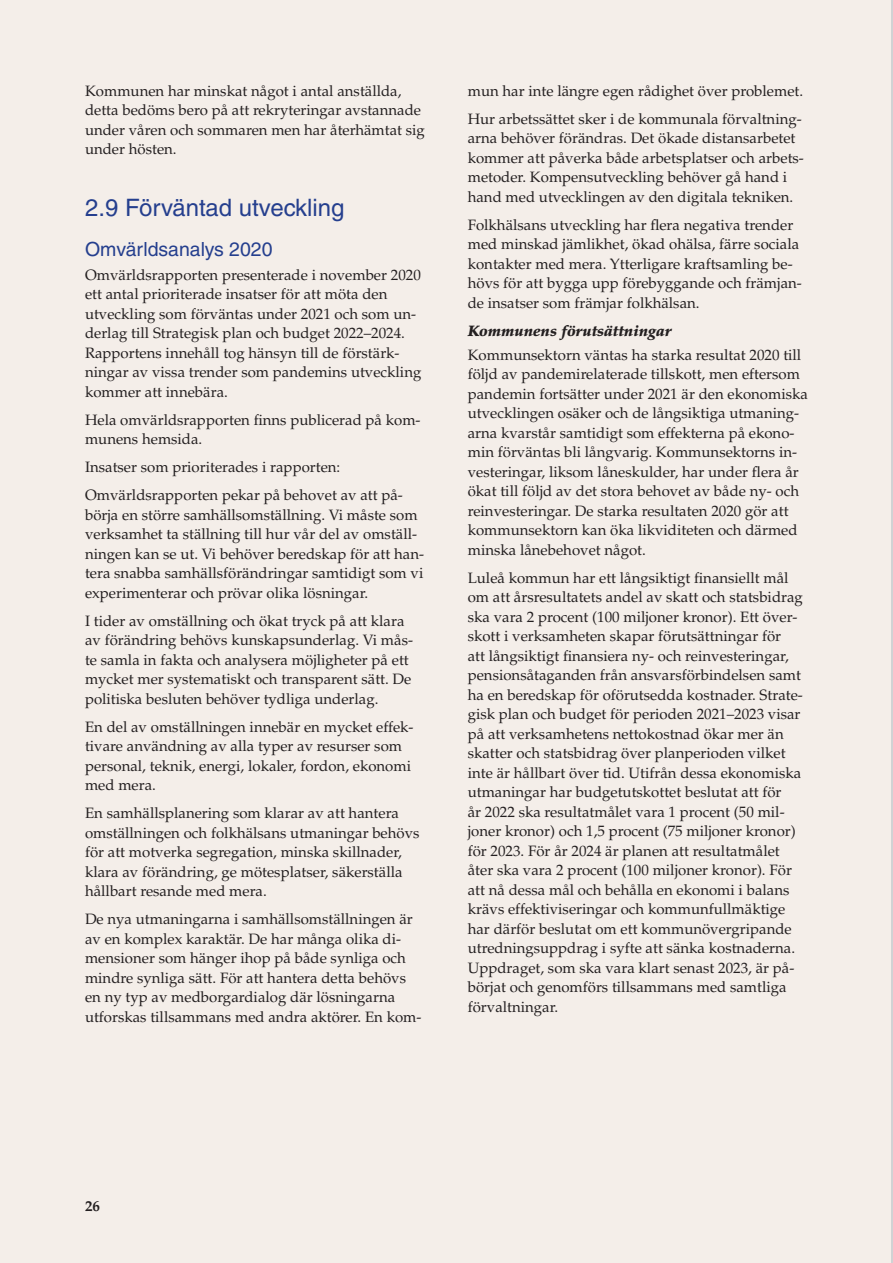
<style>
.page{position:relative;width:893px;height:1263px;background:#f4eee9}
.page>*{position:absolute;margin:0;border:0;box-sizing:border-box;transform-origin:0 0}
.subtitulo{font:24px "Helvetica LT Std";color:#253f8e}
.subtitulo_2{font:19.5px "Helvetica LT Std";color:#253f8e}
.bröd{font:15px/19.5px "Palatino LT Std";color:#231f20}
.rub_3{font:italic 900 15px "Palatino LT Std";color:#231f20}
.t1{font:700 15px "Palatino LT Std";color:#231f20}
</style>
<div class="page">
<hr style="left:892px;top:0;width:1px;height:1263px;background:#d1d2d4">
<hr style="left:892px;top:0;width:1px;height:152px;background:#3786bc">
<p class="bröd" style="left:85px;top:81px;width:341px">Kommunen har minskat något i antal anställda, detta bedöms bero på att rekryteringar avstannade under våren och sommaren men har återhämtat sig under hösten.</p>
<p class="subtitulo" style="left:85px;top:193px;width:261px">2.9 Förväntad utveckling</p>
<p class="subtitulo_2" style="left:85px;top:238px;width:189px">Omvärldsanalys 2020</p>
<p class="bröd" style="left:85px;top:265px;width:338px">Omvärldsrapporten presenterade i november 2020 ett antal prioriterade insatser för att möta den utveckling som förväntas under 2021 och som un&shy;derlag till Strategisk plan och budget 2022–2024.<br>Rapportens innehåll tog hänsyn till de förstärk&shy;ningar av vissa trender som pandemins utveckling kommer att innebära.</p>
<p class="bröd" style="left:85px;top:410px;width:337px">Hela omvärldsrapporten finns publicerad på kom&shy;munens hemsida.</p>
<p class="bröd" style="left:85px;top:458px;width:257px">Insatser som prioriterades i rapporten:</p>
<p class="bröd" style="left:85px;top:486px;width:341px">Omvärldsrapporten pekar på behovet av att på&shy;börja en större samhällsomställning. Vi måste som verksamhet ta ställning till hur vår del av omställ&shy;ningen kan se ut. Vi behöver beredskap för att han&shy;tera snabba samhällsförändringar samtidigt som vi experimenterar och prövar olika lösningar.</p>
<p class="bröd" style="left:85px;top:611px;width:329px">I tider av omställning och ökat tryck på att klara av förändring behövs kunskapsunderlag. Vi mås&shy;te samla in fakta och analysera möjligheter på ett mycket mer systematiskt och transparent sätt. De politiska besluten behöver tydliga underlag.</p>
<p class="bröd" style="left:85px;top:717px;width:330px">En del av omställningen innebär en mycket effek&shy;tivare användning av alla typer av resurser som personal, teknik, energi, lokaler, fordon, ekonomi med mera.</p>
<p class="bröd" style="left:85px;top:804px;width:336px">En samhällsplanering som klarar av att hantera omställningen och folkhälsans utmaningar behövs för att motverka segregation, minska skillnader, klara av förändring, ge mötesplatser, säkerställa hållbart resande med mera.</p>
<p class="bröd" style="left:85px;top:910px;width:338px">De nya utmaningarna i samhällsomställningen är av en komplex karaktär. De har många olika di&shy;mensioner som hänger ihop på både synliga och mindre synliga sätt. För att hantera detta behövs en ny typ av medborgardialog där lösningarna utforskas tillsammans med andra aktörer. En kom-</p>
<p class="bröd" style="left:468px;top:81px;width:337px">mun har inte längre egen rådighet över problemet.</p>
<p class="bröd" style="left:468px;top:109px;width:338px">Hur arbetssättet sker i de kommunala förvaltning&shy;arna behöver förändras. Det ökade distansarbetet kommer att påverka både arbetsplatser och arbets&shy;metoder. Kompensutveckling behöver gå hand i hand med utvecklingen av den digitala tekniken.</p>
<p class="bröd" style="left:468px;top:215px;width:336px">Folkhälsans utveckling har flera negativa trender med minskad jämlikhet, ökad ohälsa, färre sociala kontakter med mera. Ytterligare kraftsamling be&shy;hövs för att bygga upp förebyggande och främjan&shy;de insatser som främjar folkhälsan.</p>
<p class="rub_3" style="left:468px;top:322px;width:205px">Kommunens förutsättningar</p>
<p class="bröd" style="left:468px;top:345px;width:342px">Kommunsektorn väntas ha starka resultat 2020 till följd av pandemirelaterade tillskott, men eftersom pandemin fortsätter under 2021 är den ekonomiska utvecklingen osäker och de långsiktiga utmaning&shy;arna kvarstår samtidigt som effekterna på ekono&shy;min förväntas bli långvarig. Kommunsektorns in&shy;vesteringar, liksom låneskulder, har under flera år ökat till följd av det stora behovet av både ny- och reinvesteringar. De starka resultaten 2020 gör att kommunsektorn kan öka likviditeten och därmed minska lånebehovet något.</p>
<p class="bröd" style="left:468px;top:568px;width:337px">Luleå kommun har ett långsiktigt finansiellt mål om att årsresultatets andel av skatt och statsbidrag ska vara 2 procent (100 miljoner kronor). Ett över&shy;skott i verksamheten skapar förutsättningar för<br>att långsiktigt finansiera ny- och reinvesteringar, pensionsåtaganden från ansvarsförbindelsen samt ha en beredskap för oförutsedda kostnader. Strate&shy;gisk plan och budget för perioden 2021–2023 visar på att verksamhetens nettokostnad ökar mer än skatter och statsbidrag över planperioden vilket inte är hållbart över tid. Utifrån dessa ekonomiska utmaningar har budgetutskottet beslutat att för<br>år 2022 ska resultatmålet vara 1 procent (50 mil&shy;joner kronor) och 1,5 procent (75 miljoner kronor) för 2023. För år 2024 är planen att resultatmålet åter ska vara 2 procent (100 miljoner kronor). För att nå dessa mål och behålla en ekonomi i balans krävs effektiviseringar och kommunfullmäktige har därför beslutat om ett kommunövergripande utredningsuppdrag i syfte att sänka kostnaderna.<br>Uppdraget, som ska vara klart senast 2023, är på&shy;börjat och genomförs tillsammans med samtliga förvaltningar.</p>
<p class="t1" style="left:85px;top:1197px;width:16px">26</p>
</div>
